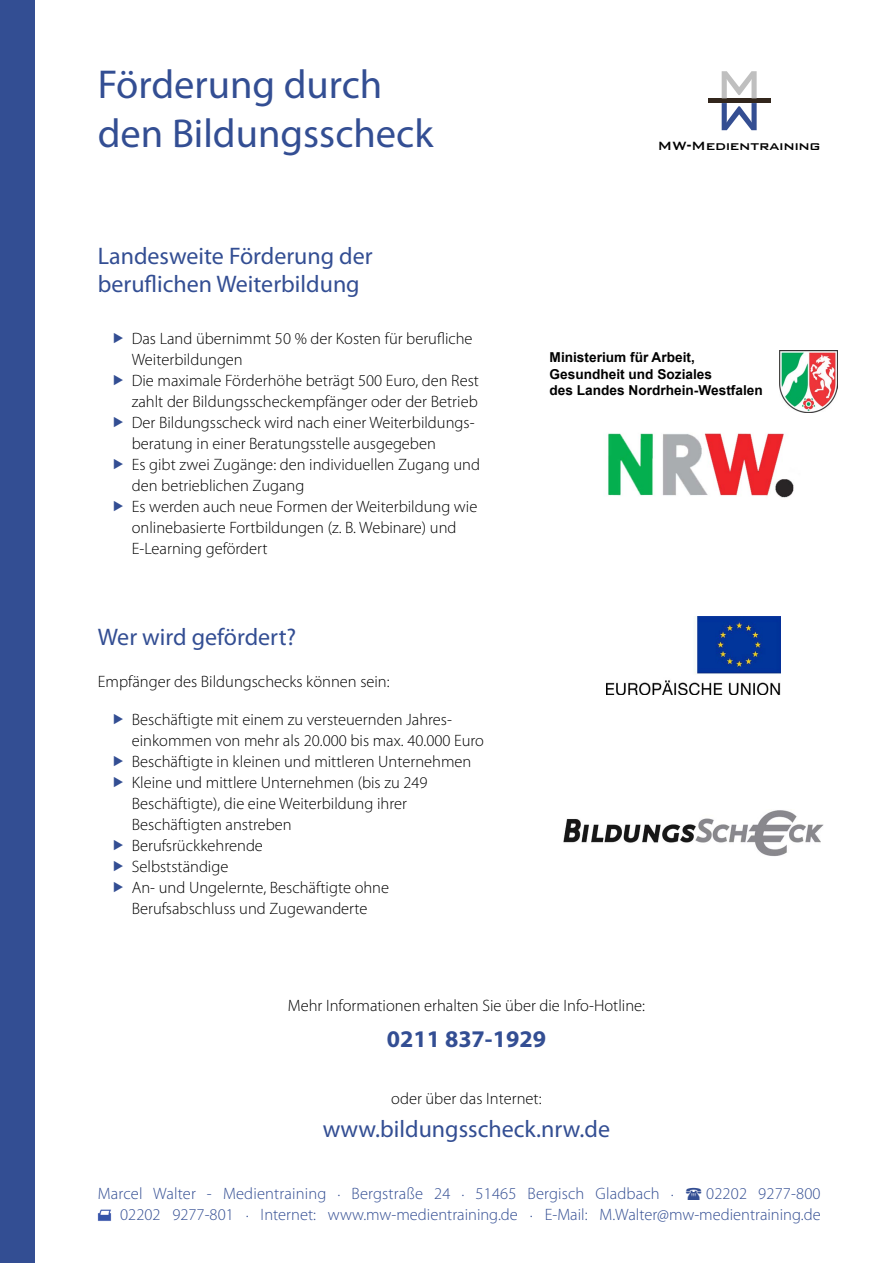
<style>
.page{position:relative;width:893px;height:1263px;background:#fff}
.page>*{position:absolute;margin:0;border:0;box-sizing:border-box;transform-origin:0 0}
.t1{font:40.5px/48.6px "Myriad Pro";color:#334e93}
.t2{font:24px/28.8px "Myriad Pro";color:#334e93}
.t3{font:700 24px "Myriad Pro";color:#334e93}
.t4{font:300 16.5px/21px "Myriad Pro";color:#000}
.t5{font:300 16.5px/21px "Myriad Pro";letter-spacing:.005em;color:#334e93;text-align:right}
.t6{font:500 16.05px "Bank Gothic BT";letter-spacing:-.025em;color:#000}
.t7{font:700 13.65px/16.4px "Arial";color:#000}
</style>
<div class="page">
<img style="left:606px;top:616px;width:174px;height:78px">
<img style="left:563px;top:810px;width:261px;height:46px">
<img style="left:779px;top:351px;width:58px;height:61px">
<img style="left:608px;top:433px;width:186px;height:65px">
<div style="left:708px;top:98px;width:62px;height:5px;background:#32261c"></div>
<svg style="left:722px;top:71px;width:35px;height:59px"></svg>
<div style="left:0;top:0;width:34px;height:1263px;background:#334e93"></div>
<img style="left:98px;top:1209px;width:14px;height:12px">
<h1 class="t1" style="left:98px;top:60px;width:337px">Förderung durch den Bildungsscheck</h1>
<h2 class="t2" style="left:98px;top:241px;width:276px">Landesweite Förderung der beruflichen Weiterbildung</h2>
<p class="t4" style="left:132px;top:328px;width:350px">Das Land übernimmt 50 % der Kosten für berufliche Weiterbildungen<br>Die maximale Förderhöhe beträgt 500 Euro, den Rest zahlt der Bildungsscheckempfänger oder der Betrieb Der Bildungsscheck wird nach einer Weiterbildungs&shy;beratung in einer Beratungsstelle ausgegeben<br>Es gibt zwei Zugänge: den individuellen Zugang und den betrieblichen Zugang<br>Es werden auch neue Formen der Weiterbildung wie onlinebasierte Fortbildungen (z. B. Webinare) und E-Learning gefördert</p>
<h2 class="t2" style="left:98px;top:622px;width:200px">Wer wird gefördert?</h2>
<p class="t4" style="left:98px;top:671px;width:293px">Empfänger des Bildungschecks können sein:</p>
<p class="t4" style="left:132px;top:709px;width:354px">Beschäftigte mit einem zu versteuernden Jahres&shy;einkommen von mehr als 20.000 bis max. 40.000 Euro Beschäftigte in kleinen und mittleren Unternehmen Kleine und mittlere Unternehmen (bis zu 249<br>Beschäftigte), die eine Weiterbildung ihrer Beschäftigten anstreben<br>Berufsrückkehrende<br>Selbstständige<br>An- und Ungelernte, Beschäftigte ohne Berufsabschluss und Zugewanderte</p>
<p class="t6" style="left:658px;top:137px;width:165px">MW-Medientraining</p>
<p class="t7" style="left:550px;top:350px;width:215px">Ministerium für Arbeit,<br>Gesundheit und Soziales<br>des Landes Nordrhein-Westfalen</p>
<p class="t4" style="left:288px;top:995px;width:359px">Mehr Informationen erhalten Sie über die Info-Hotline:</p>
<h2 class="t3" style="left:387px;top:1024px;width:161px">0211 837-1929</h2>
<p class="t4" style="left:391px;top:1088px;width:152px">oder über das Internet:</p>
<h2 class="t2" style="left:323px;top:1114px;width:289px">www.bildungsscheck.nrw.de</h2>
<p class="t5" style="left:98px;top:1183px;width:577px">Marcel Walter - Medientraining . Bergstraße 24 . 51465 Bergisch Gladbach .</p>
<p class="t5" style="left:120px;top:1183px;width:702px">02202 9277-800<br>02202 9277-801 . Internet: www.mw-medientraining.de . E-Mail: M.Walter@mw-medientraining.de</p>
</div>
